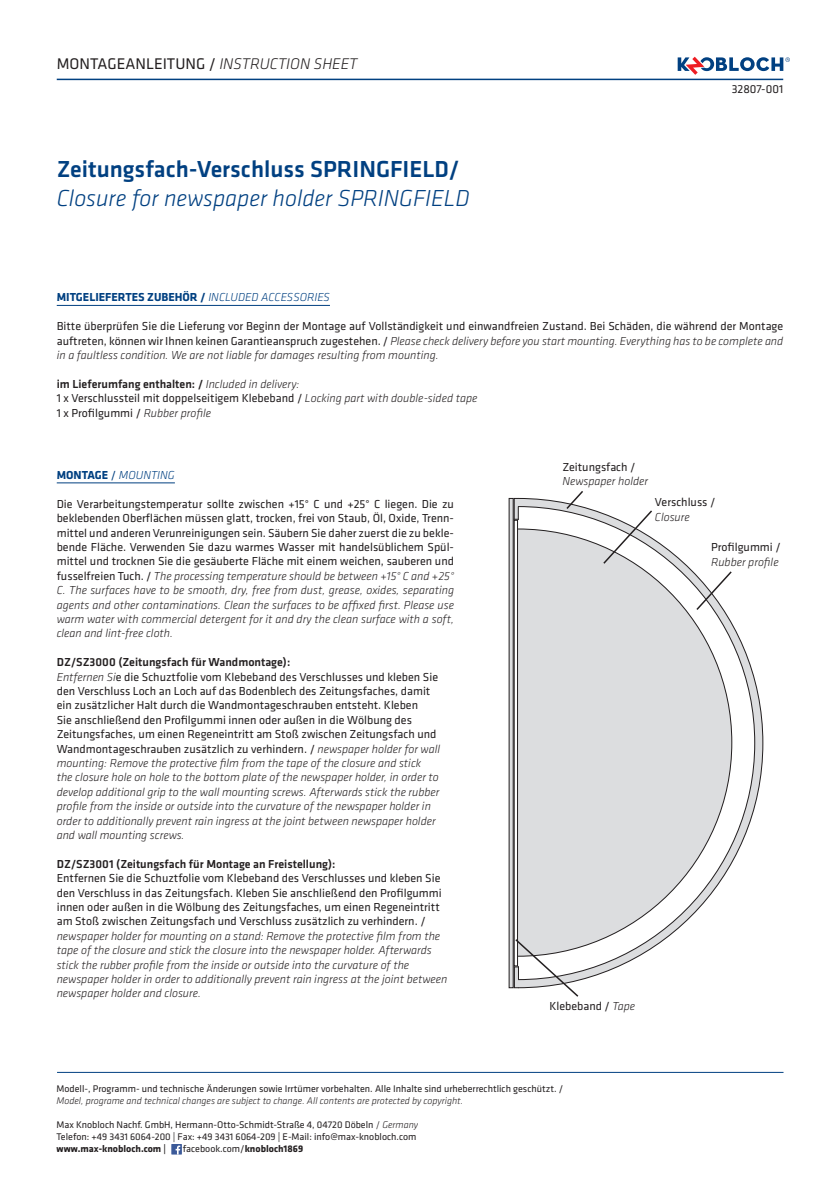
<style>
.page{position:relative;width:840px;height:1191px;background:#fff}
.page>*{position:absolute;margin:0;border:0;box-sizing:border-box;transform-origin:0 0}
.t1{font:italic 300 24px "Klavika";color:#014081}
.t2{font:500 24px "Klavika";color:#014081}
.t3{font:16px "Klavika";color:#231f20}
.t4{font:12px/14.4px "Klavika";color:#231f20;text-align:justify}
.t5{font:italic 300 12px/14.4px "Klavika";color:#231f20}
.t6{font:500 12px "Klavika";color:#231f20}
.t7{font:700 12px "Klavika";color:#014081}
.t8{font:italic 300 12px "Klavika";color:#014081}
.t9{font:10px/12px "Klavika";color:#231f20}
.t10{font:italic 300 10px "Klavika";color:#231f20}
.s1{font-weight:300;font-style:italic}
.s2{font-weight:500;font-style:normal}
.s3{font-weight:400;font-style:normal}
.s4{font-weight:700;font-style:normal}
.s5{font-weight:300}
.s6{font-weight:700}
.s7{font-weight:500}
</style>
<div class="page">
<hr style="left:57px;top:79px;width:725px;height:1px;background:#014081">
<svg style="left:677px;top:57px;width:112px;height:18px"></svg>
<hr style="left:57px;top:482px;width:118px;height:1px;background:#014081">
<hr style="left:57px;top:305px;width:273px;height:1px;background:#014081">
<svg style="left:519px;top:497px;width:244px;height:484px"></svg>
<svg style="left:517px;top:505px;width:238px;height:475px"></svg>
<svg style="left:517px;top:528px;width:215px;height:429px"></svg>
<svg style="left:509px;top:498px;width:4px;height:489px;background:#b0b0b1"></svg>
<svg style="left:513px;top:497px;width:6px;height:24px"></svg>
<div style="left:513px;top:520px;width:4px;height:446px;border:1px solid #231f20"></div>
<svg style="left:564px;top:491px;width:20px;height:19px"></svg>
<svg style="left:601px;top:509px;width:52px;height:56px"></svg>
<svg style="left:694px;top:570px;width:38px;height:41px"></svg>
<svg style="left:513px;top:937px;width:66px;height:60px"></svg>
<div style="left:171px;top:1144px;width:11px;height:10px;background:#3c5a99"></div>
<svg style="left:175px;top:1145px;width:5px;height:9px"></svg>
<hr style="left:57px;top:1071px;width:726px;height:1px;background:#014081">
<h2 class="t3" style="left:57px;top:53px;width:302px">MONTAGEANLEITUNG / <span class="s1">INSTRUCTION SHEET</span></h2>
<h1 class="t2" style="left:57px;top:153px;width:404px">Zeitungsfach-Verschluss SPRINGFIELD/</h1>
<h1 class="t1" style="left:57px;top:183px;width:414px">Closure for newspaper holder SPRINGFIELD</h1>
<p class="t4" style="left:731px;top:81px;width:53px">32807-001</p>
<p class="t7" style="left:57px;top:289px;width:274px">MITGELIEFERTES ZUBEHÖR / <span class="s1">INCLUDED ACCESSORIES</span></p>
<p class="t4" style="left:57px;top:319px;width:727px">Bitte überprüfen Sie die Lieferung vor Beginn der Montage auf Vollständigkeit und einwandfreien Zustand. Bei Schäden, die während der Montage auftreten, können wir Ihnen keinen Garantieanspruch zugestehen. / <span class="s1">Please check delivery before you start mounting. Everything has to be complete and in a faultless condition. We are not liable for damages resulting from mounting.</span></p>
<p class="t5" style="left:57px;top:376px;width:422px"><span class="s2">im Lieferumfang enthalten: /</span> Included in delivery:<br><span class="s3">1 x Verschlussteil mit doppelseitigem Klebeband /</span> Locking part with double-sided tape<br><span class="s3">1 x Profilgummi /</span> Rubber profile</p>
<p class="t8" style="left:57px;top:467px;width:120px"><span class="s4">MONTAGE</span> <span class="s3">/</span> MOUNTING</p>
<p class="t4" style="left:57px;top:496px;width:398px">Die Verarbeitungstemperatur sollte zwischen +15° C und +25° C liegen. Die zu beklebenden Oberflächen müssen glatt, trocken, frei von Staub, Öl, Oxide, Trenn&shy;mittel und anderen Verunreinigungen sein. Säubern Sie daher zuerst die zu bekle&shy;bende Fläche. Verwenden Sie dazu warmes Wasser mit handelsüblichem Spül&shy;mittel und trocknen Sie die gesäuberte Fläche mit einem weichen, sauberen und fusselfreien Tuch. / <span class="s1">The processing temperature should be between +15° C and +25° C. The surfaces have to be smooth, dry, free from dust, grease, oxides, separating agents and other contaminations. Clean the surfaces to be affixed first. Please use warm water with commercial detergent for it and dry the clean surface with a soft, clean and lint-free cloth.</span></p>
<p class="t5" style="left:57px;top:655px;width:384px"><span class="s2">DZ/SZ3000 (Zeitungsfach für Wandmontage):<br></span>Entfernen Si<span class="s3">e die Schuztfolie vom Klebeband des Verschlusses und kleben Sie den Verschluss Loch an Loch auf das Bodenblech des Zeitungsfaches, damit ein zusätzlicher Halt durch die Wandmontageschrauben entsteht. Kleben<br>Sie anschließend den Profilgummi innen oder außen in die Wölbung des Zeitungsfaches, um einen Regeneintritt am Stoß zwischen Zeitungsfach und Wandmontageschrauben zusätzlich zu verhindern. /</span> newspaper holder for wall mounting: Remove the protective film from the tape of the closure and stick the closure hole on hole to the bottom plate of the newspaper holder, in order to develop additional grip to the wall mounting screws. Afterwards stick the rubber profile from the inside or outside into the curvature of the newspaper holder in order to additionally prevent rain ingress at the joint between newspaper holder and wall mounting screws.</p>
<p class="t6" style="left:57px;top:855px;width:280px">DZ/SZ3001 (Zeitungsfach für Montage an Freistellung):</p>
<p class="t4" style="left:57px;top:870px;width:386px;text-align:left">Entfernen Sie die Schuztfolie vom Klebeband des Verschlusses und kleben Sie den Verschluss in das Zeitungsfach. Kleben Sie anschließend den Profilgummi innen oder außen in die Wölbung des Zeitungsfaches, um einen Regeneintritt am Stoß zwischen Zeitungsfach und Verschluss zusätzlich zu verhindern. /</p>
<p class="t5" style="left:57px;top:928px;width:392px">newspaper holder for mounting on a stand: Remove the protective film from the tape of the closure and stick the closure into the newspaper holder. Afterwards stick the rubber profile from the inside or outside into the curvature of the newspaper holder in order to additionally prevent rain ingress at the joint between newspaper holder and closure.</p>
<p class="t4" style="left:562px;top:459px;width:75px">Zeitungsfach /</p>
<p class="t5" style="left:562px;top:474px;width:87px">Newspaper holder</p>
<p class="t4" style="left:654px;top:495px;width:62px">Verschluss /</p>
<p class="t5" style="left:654px;top:509px;width:36px">Closure</p>
<p class="t4" style="left:710px;top:540px;width:71px">Profilgummi /</p>
<p class="t5" style="left:710px;top:554px;width:69px">Rubber profile</p>
<p class="t4" style="left:549px;top:998px;width:87px">Klebeband / <span class="s1">Tape</span></p>
<p class="t9" style="left:56px;top:1082px;width:508px">Modell-, Programm- und technische Änderungen sowie Irrtümer vorbehalten. Alle Inhalte sind urheberrechtlich geschützt. /</p>
<p class="t10" style="left:56px;top:1094px;width:408px">Model, programe and technical changes are subject to change. All contents are protected by copyright.</p>
<p class="t9" style="left:56px;top:1118px;width:363px">Max Knobloch Nachf. GmbH, Hermann-Otto-Schmidt-Straße 4, 04720 Döbeln <span class="s5">/</span> <span class="s1">Germany<br></span>Telefon: +49 3431 6064-200 | Fax: +49 3431 6064-209 | E-Mail: info@max-knobloch.com <span class="s6">www.max-knobloch.com</span> <span class="s7">|</span></p>
<p class="t9" style="left:183px;top:1142px;width:122px">facebook.com/<span class="s6">knobloch1869</span></p>
</div>
